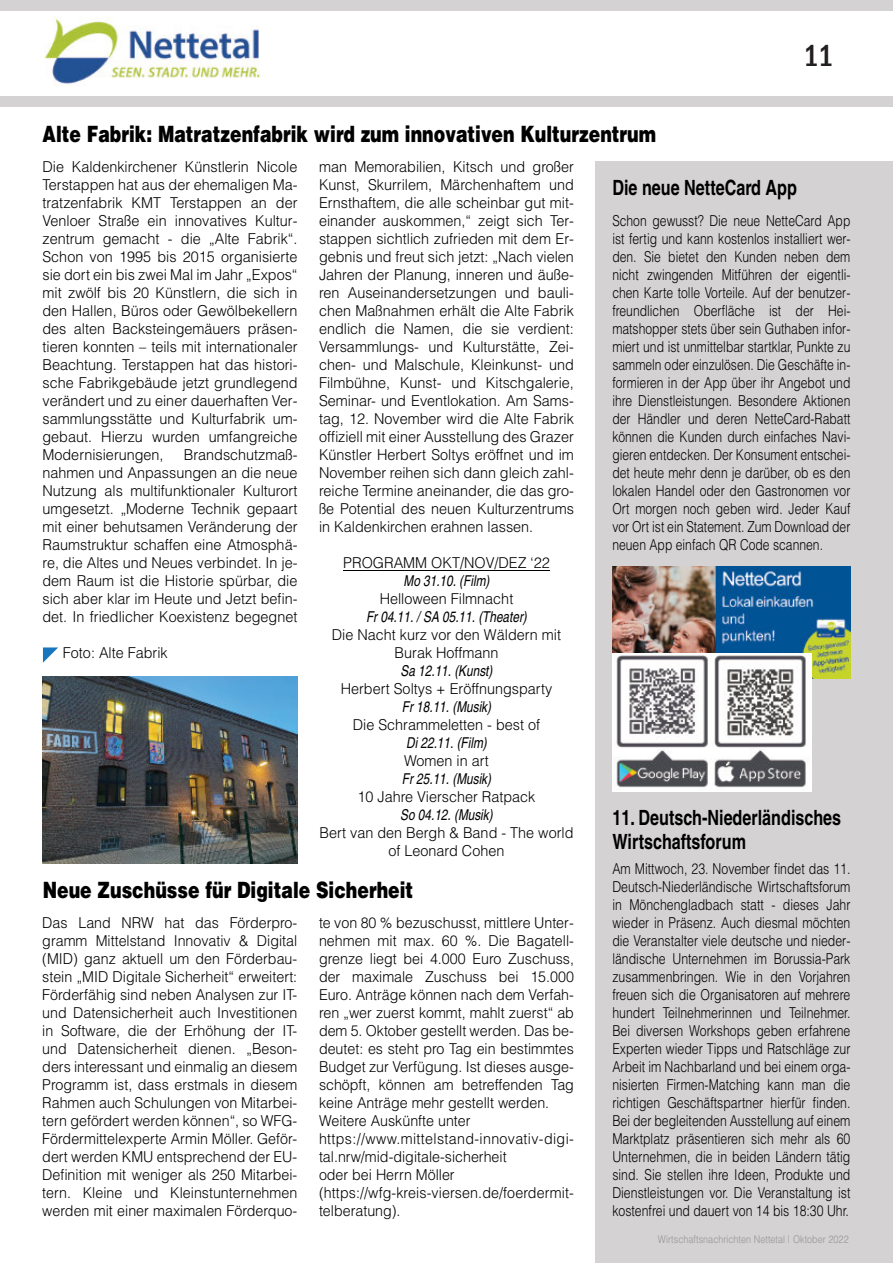
<style>
.page{position:relative;width:893px;height:1263px;background:#fff}
.page>*{position:absolute;margin:0;border:0;box-sizing:border-box;transform-origin:0 0}
.t1{font:500 condensed 31.5px "Franklin Gothic";color:#231f20}
.t2{font:900 22.5px "Helvetica";color:#000;scale:.77 1}
.t3{font:700 21px/24.8px "Helvetica";color:#000;scale:.77 1}
.t4{font:300 15px/18px "Helvetica";color:#000;text-align:justify;scale:.96 1}
.t5{font:300 15px/18px "Helvetica";color:#000;text-align:justify;scale:.95 1}
.t6{font:300 15px/18px "Helvetica";color:#000;text-align:justify;scale:.82 1}
.t7{font:300 15px/18px "Helvetica";color:#000;text-align:justify;scale:.81 1}
.t8{font:italic condensed 15px "Helvetica";color:#000;scale:.96 1}
.t9{font:300 10.5px "Helvetica";letter-spacing:.005em;color:#949497;scale:.86 1}
</style>
<div class="page">
<div style="left:0;top:96px;width:893px;height:11px;background:#d4d2d2"></div>
<img style="left:44px;top:17px;width:217px;height:68px">
<div style="left:0;top:0;width:893px;height:11px;background:#d4d2d2"></div>
<hr style="left:343px;top:570px;width:207px;height:1px;background:#000">
<svg style="left:43px;top:647px;width:15px;height:16px"></svg>
<img style="left:43px;top:676px;width:255px;height:187px">
<div style="left:595px;top:161px;width:298px;height:1102px;background:#d4d2d2"></div>
<img style="left:612px;top:566px;width:238px;height:112px">
<img style="left:612px;top:654px;width:199px;height:137px">
<h2 class="t2" style="left:43px;top:126px;width:798px">Alte Fabrik: Matratzenfabrik wird zum innovativen Kulturzentrum</h2>
<h1 class="t1" style="left:803px;top:44px;width:32px">11</h1>
<p class="t4" style="left:43px;top:159px;width:267px">Die Kaldenkirchener Künstlerin Nicole Terstappen hat aus der ehemaligen Ma&shy;tratzenfabrik KMT Terstappen an der Venloer Straße ein innovatives Kultur&shy;zentrum gemacht - die „Alte Fabrik“.<br>Schon von 1995 bis 2015 organisierte sie dort ein bis zwei Mal im Jahr „Expos“ mit zwölf bis 20 Künstlern, die sich in den Hallen, Büros oder Gewölbekellern des alten Backsteingemäuers präsen&shy;tieren konnten – teils mit internationaler Beachtung. Terstappen hat das histori&shy;sche Fabrikgebäude jetzt grundlegend verändert und zu einer dauerhaften Ver&shy;sammlungsstätte und Kulturfabrik um&shy;gebaut. Hierzu wurden umfangreiche Modernisierungen,</p>
<p class="t4" style="left:43px;top:447px;width:267px;text-indent:141px">Brandschutzmaß&shy;nahmen und Anpassungen an die neue Nutzung als multifunktionaler Kulturort umgesetzt. „Moderne Technik gepaart mit einer behutsamen Veränderung der Raumstruktur schaffen eine Atmosphä&shy;re, die Altes und Neues verbindet. In je&shy;dem Raum ist die Historie spürbar, die sich aber klar im Heute und Jetzt befin&shy;det. In friedlicher Koexistenz begegnet</p>
<p class="t4" style="left:63px;top:645px;width:111px">Foto: Alte Fabrik</p>
<p class="t4" style="left:319px;top:159px;width:267px">man Memorabilien, Kitsch und großer Kunst, Skurrilem, Märchenhaftem und Ernsthaftem, die alle scheinbar gut mit&shy;einander auskommen,“ zeigt sich Ter&shy;stappen sichtlich zufrieden mit dem Er&shy;gebnis und freut sich jetzt: „Nach vielen Jahren der Planung, inneren und äuße&shy;ren Auseinandersetzungen und bauli&shy;chen Maßnahmen erhält die Alte Fabrik endlich die Namen, die sie verdient:<br>Versammlungs- und Kulturstätte, Zei&shy;chen- und Malschule, Kleinkunst- und Filmbühne, Kunst- und Kitschgalerie, Seminar- und Eventlokation. Am Sams&shy;tag, 12. November wird die Alte Fabrik offiziell mit einer Ausstellung des Grazer Künstler Herbert Soltys eröffnet und im November reihen sich dann gleich zahl&shy;reiche Termine aneinander, die das gro&shy;ße Potential des neuen Kulturzentrums in Kaldenkirchen erahnen lassen.</p>
<p class="t4" style="left:343px;top:555px;width:217px">PROGRAMM OKT/NOV/DEZ ‘22</p>
<p class="t8" style="left:403px;top:575px;width:91px">Mo 31.10. (Film)</p>
<p class="t4" style="left:380px;top:591px;width:141px">Helloween Filmnacht</p>
<p class="t8" style="left:366px;top:611px;width:169px">Fr 04.11. / SA 05.11. (Theater)</p>
<p class="t4" style="left:332px;top:627px;width:240px;text-align:center">Die Nacht kurz vor den Wäldern mit<br>Burak Hoffmann</p>
<p class="t8" style="left:401px;top:665px;width:97px">Sa 12.11. (Kunst)</p>
<p class="t4" style="left:341px;top:681px;width:222px">Herbert Soltys + Eröffnungsparty</p>
<p class="t8" style="left:402px;top:701px;width:94px">Fr 18.11. (Musik)</p>
<p class="t4" style="left:353px;top:717px;width:197px">Die Schrammeletten - best of</p>
<p class="t8" style="left:406px;top:737px;width:86px">Di 22.11. (Film)</p>
<p class="t4" style="left:404px;top:753px;width:90px">Women in art</p>
<p class="t8" style="left:402px;top:773px;width:94px">Fr 25.11. (Musik)</p>
<p class="t4" style="left:357px;top:789px;width:187px">10 Jahre Vierscher Ratpack</p>
<p class="t8" style="left:400px;top:809px;width:98px">So 04.12. (Musik)</p>
<p class="t4" style="left:319px;top:825px;width:266px;text-align:center">Bert van den Bergh &amp; Band - The world of Leonard Cohen</p>
<h2 class="t2" style="left:43px;top:881px;width:483px">Neue Zuschüsse für Digitale Sicherheit</h2>
<p class="t5" style="left:42px;top:915px;width:270px">Das Land NRW hat das Förderpro&shy;gramm Mittelstand Innovativ &amp; Digital (MID) ganz aktuell um den Förderbau&shy;stein „MID Digitale Sicherheit“ erweitert:<br>Förderfähig sind neben Analysen zur IT&shy;und Datensicherheit auch Investitionen in Software, die der Erhöhung der IT&shy;und Datensicherheit dienen. „Beson&shy;ders interessant und einmalig an diesem Programm ist, dass erstmals in diesem Rahmen auch Schulungen von Mitarbei&shy;tern gefördert werden können“, so WFG-Fördermittelexperte Armin Möller. Geför&shy;dert werden KMU entsprechend der EU-Definition mit weniger als 250 Mitarbei&shy;tern. Kleine und Kleinstunternehmen werden mit einer maximalen Förderquo-</p>
<p class="t5" style="left:319px;top:915px;width:270px;text-align:left">te von 80 % bezuschusst, mittlere Unter&shy;nehmen mit max. 60 %. Die Bagatell&shy;grenze liegt bei 4.000 Euro Zuschuss, der maximale Zuschuss bei 15.000<br>Euro. Anträge können nach dem Verfah&shy;ren „wer zuerst kommt, mahlt zuerst“ ab dem 5. Oktober gestellt werden. Das be&shy;deutet: es steht pro Tag ein bestimmtes Budget zur Verfügung. Ist dieses ausge&shy;schöpft, können am betreffenden Tag keine Anträge mehr gestellt werden.<br>Weitere Auskünfte unter https://www.mittelstand-innovativ-digi&shy;tal.nrw/mid-digitale-sicherheit<br>oder bei Herrn Möller (https://wfg-kreis-viersen.de/foerdermit&shy;telberatung).</p>
<h3 class="t3" style="left:612px;top:177px;width:241px">Die neue NetteCard App</h3>
<p class="t7" style="left:612px;top:213px;width:295px">Schon gewusst? Die neue NetteCard App ist fertig und kann kostenlos installiert wer&shy;den. Sie bietet den Kunden neben dem nicht zwingenden Mitführen der eigentli&shy;chen Karte tolle Vorteile. Auf der benutzer&shy;freundlichen Oberfläche ist der Hei&shy;matshopper stets über sein Guthaben infor&shy;miert und ist unmittelbar startklar, Punkte zu sammeln oder einzulösen. Die Geschäfte in&shy;formieren in der App über ihr Angebot und ihre Dienstleistungen. Besondere Aktionen der Händler und deren NetteCard-Rabatt können die Kunden durch einfaches Navi&shy;gieren entdecken. Der Konsument entschei&shy;det heute mehr denn je darüber, ob es den lokalen Handel oder den Gastronomen vor Ort morgen noch geben wird. Jeder Kauf vor Ort ist ein Statement. Zum Download der neuen App einfach QR Code scannen.</p>
<h3 class="t3" style="left:612px;top:807px;width:299px">11. Deutsch-Niederländisches<br>Wirtschaftsforum</h3>
<p class="t6" style="left:612px;top:861px;width:292px">Am Mittwoch, 23. November findet das 11.<br>Deutsch-Niederländische Wirtschaftsforum in Mönchengladbach statt - dieses Jahr wieder in Präsenz. Auch diesmal möchten die Veranstalter viele deutsche und nieder&shy;ländische Unternehmen im Borussia-Park zusammenbringen. Wie in den Vorjahren freuen sich die Organisatoren auf mehrere hundert Teilnehmerinnen und Teilnehmer.<br>Bei diversen Workshops geben erfahrene Experten wieder Tipps und Ratschläge zur Arbeit im Nachbarland und bei einem orga&shy;nisierten Firmen-Matching kann man die richtigen Geschäftspartner hierfür finden.<br>Bei der begleitenden Ausstellung auf einem Marktplatz präsentieren sich mehr als 60<br>Unternehmen, die in beiden Ländern tätig sind. Sie stellen ihre Ideen, Produkte und Dienstleistungen vor. Die Veranstaltung ist kostenfrei und dauert von 14 bis 18:30 Uhr.</p>
<p class="t9" style="left:658px;top:1235px;width:223px">Wirtschaftsnachrichten Nettetal | Oktober 2022</p>
</div>
